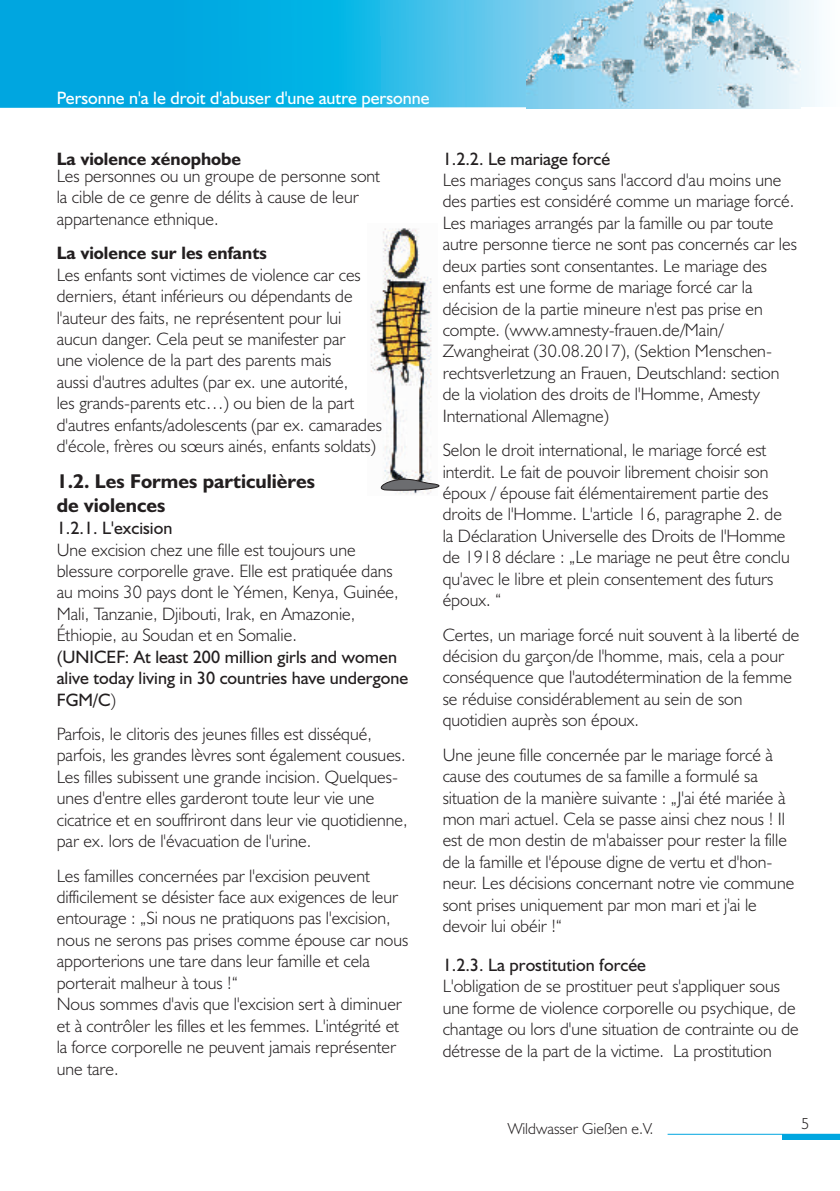
<style>
.page{position:relative;width:840px;height:1191px;background:#fff}
.page>*{position:absolute;margin:0;border:0;box-sizing:border-box;transform-origin:0 0}
.t1{font:700 20px/24px "Humanist 521 BT";color:#231f20}
.t2{font:300 18px/21.4px "Humanist 521 BT";color:#231f20}
.t3{font:18px/21.4px "Humanist 521 BT";color:#231f20}
.t4{font:18px "Humanist 521 BT";color:#fff}
.t5{font:700 18px "Humanist 521 BT";color:#231f20}
.t6{font:300 16px "Humanist 521 BT";color:#231f20}
.s1{font-weight:300}
</style>
<div class="page">
<img style="left:370px;top:228px;width:62px;height:266px">
<div style="left:782px;top:1133px;width:57px;height:6px;background:#00a6e0"></div>
<hr style="left:667px;top:1133px;width:172px;height:1px;background:#00a6e0">
<svg style="left:0;top:0;width:820px;height:108px;background:#1db4e5"></svg>
<img style="left:526px;top:0;width:274px;height:108px">
<svg style="left:371px;top:477px;width:69px;height:15px"></svg>
<p class="t4" style="left:57px;top:90px;width:374px">Personne n'a le droit d'abuser d'une autre personne</p>
<p class="t5" style="left:57px;top:151px;width:186px">La violence xénophobe</p>
<p class="t2" style="left:57px;top:166px;width:324px">Les personnes ou un groupe de personne sont la cible de ce genre de délits à cause de leur appartenance ethnique.</p>
<p class="t5" style="left:57px;top:245px;width:211px">La violence sur les enfants</p>
<p class="t2" style="left:57px;top:265px;width:326px">Les enfants sont victimes de violence car ces derniers, étant inférieurs ou dépendants de l'auteur des faits, ne représentent pour lui aucun danger. Cela peut se manifester par<br>une violence de la part des parents mais<br>aussi d'autres adultes (par ex. une autorité,<br>les grands-parents etc…) ou bien de la part d'autres enfants/adolescents (par ex. camarades d'école, frères ou sœurs ainés, enfants soldats)</p>
<p class="t1" style="left:57px;top:471px;width:259px">1.2. Les Formes particulières de violences</p>
<p class="t3" style="left:57px;top:518px;width:117px">1.2.1. L'excision</p>
<p class="t2" style="left:57px;top:540px;width:343px">Une excision chez une fille est toujours une blessure corporelle grave. Elle est pratiquée dans au moins 30 pays dont le Yémen, Kenya, Guinée, Mali, Tanzanie, Djibouti, Irak, en Amazonie, Éthiopie, au Soudan et en Somalie.</p>
<p class="t3" style="left:57px;top:647px;width:353px">(UNICEF: At least 200 million girls and women alive today living in 30 countries have undergone<br>FGM/C<span class="s1">)</span></p>
<p class="t2" style="left:57px;top:724px;width:352px">Parfois, le clitoris des jeunes filles est disséqué, parfois, les grandes lèvres sont également cousues.<br>Les filles subissent une grande incision. Quelques&shy;unes d'entre elles garderont toute leur vie une cicatrice et en souffriront dans leur vie quotidienne, par ex. lors de l'évacuation de l'urine.</p>
<p class="t2" style="left:57px;top:866px;width:353px">Les familles concernées par l'excision peuvent difficilement se désister face aux exigences de leur entourage : „Si nous ne pratiquons pas l'excision, nous ne serons pas prises comme épouse car nous apporterions une tare dans leur famille et cela porterait malheur à tous !“<br>Nous sommes d'avis que l'excision sert à diminuer et à contrôler les filles et les femmes. L'intégrité et la force corporelle ne peuvent jamais représenter une tare.</p>
<p class="t3" style="left:442px;top:149px;width:169px">1.2.2. Le mariage forcé</p>
<p class="t2" style="left:442px;top:171px;width:355px">Les mariages conçus sans l'accord d'au moins une des parties est considéré comme un mariage forcé.<br>Les mariages arrangés par la famille ou par toute autre personne tierce ne sont pas concernés car les deux parties sont consentantes. Le mariage des enfants est une forme de mariage forcé car la décision de la partie mineure n'est pas prise en compte. (www.amnesty-frauen.de/Main/ Zwangheirat (30.08.2017), (Sektion Menschen&shy;rechtsverletzung an Frauen, Deutschland: section de la violation des droits de l'Homme, Amesty International Allemagne)</p>
<p class="t2" style="left:442px;top:441px;width:348px">Selon le droit international, le mariage forcé est interdit. Le fait de pouvoir librement choisir son époux / épouse fait élémentairement partie des droits de l'Homme. L'article 16, paragraphe 2. de la Déclaration Universelle des Droits de l'Homme de 1918 déclare : „Le mariage ne peut être conclu qu'avec le libre et plein consentement des futurs époux. “</p>
<p class="t2" style="left:442px;top:625px;width:358px">Certes, un mariage forcé nuit souvent à la liberté de décision du garçon/de l'homme, mais, cela a pour conséquence que l'autodétermination de la femme se réduise considérablement au sein de son quotidien auprès son époux.</p>
<p class="t2" style="left:442px;top:745px;width:353px">Une jeune fille concernée par le mariage forcé à cause des coutumes de sa famille a formulé sa situation de la manière suivante : „J'ai été mariée à mon mari actuel. Cela se passe ainsi chez nous ! Il est de mon destin de m'abaisser pour rester la fille de la famille et l'épouse digne de vertu et d'hon&shy;neur. Les décisions concernant notre vie commune sont prises uniquement par mon mari et j'ai le devoir lui obéir !“</p>
<p class="t3" style="left:442px;top:955px;width:205px">1.2.3. La prostitution forcée</p>
<p class="t2" style="left:442px;top:976px;width:357px">L'obligation de se prostituer peut s'appliquer sous une forme de violence corporelle ou psychique, de chantage ou lors d'une situation de contrainte ou de détresse de la part de la victime. La prostitution</p>
<p class="t6" style="left:507px;top:1121px;width:147px">Wildwasser Gießen e.V.</p>
<p class="t6" style="left:800px;top:1116px;width:10px">5</p>
</div>
